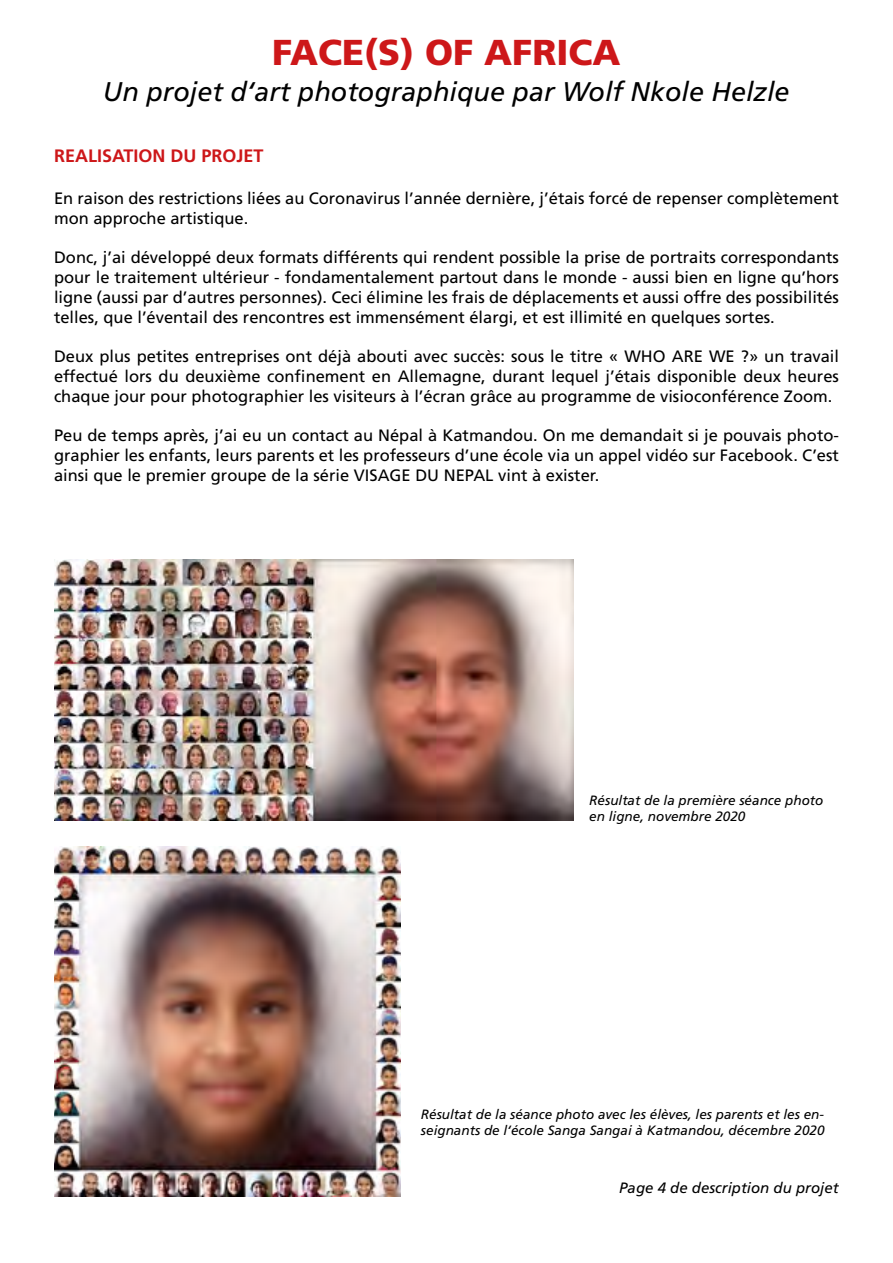
<style>
.page{position:relative;width:893px;height:1263px;background:#fff}
.page>*{position:absolute;margin:0;border:0;box-sizing:border-box;transform-origin:0 0}
.t1{font:900 36px "Frutiger";color:#cd1719}
.t2{font:italic 27px "Frutiger";color:#000}
.t3{font:700 18px "Frutiger";color:#cd1719}
.t4{font:16.5px/19.8px "Frutiger";color:#000;text-align:justify}
.t5{font:italic 15px "Frutiger";color:#000}
.t6{font:italic 13.5px/16.2px "Frutiger";color:#000}
</style>
<div class="page">
<img style="left:54px;top:559px;width:519px;height:262px">
<img style="left:54px;top:846px;width:346px;height:350px">
<h1 class="t1" style="left:272px;top:30px;width:350px">FACE(S) OF AFRICA</h1>
<h2 class="t2" style="left:103px;top:76px;width:688px">Un projet d‘art photographique par Wolf Nkole Helzle</h2>
<p class="t3" style="left:54px;top:145px;width:211px">REALISATION DU PROJET</p>
<p class="t4" style="left:54px;top:188px;width:786px">En raison des restrictions liées au Coronavirus l’année dernière, j’étais forcé de repenser complètement mon approche artistique.</p>
<p class="t4" style="left:54px;top:248px;width:786px">Donc, j’ai développé deux formats différents qui rendent possible la prise de portraits correspondants pour le traitement ultérieur - fondamentalement partout dans le monde - aussi bien en ligne qu’hors ligne (aussi par d’autres personnes). Ceci élimine les frais de déplacements et aussi offre des possibilités telles, que l’éventail des rencontres est immensément élargi, et est illimité en quelques sortes.</p>
<p class="t4" style="left:54px;top:347px;width:787px">Deux plus petites entreprises ont déjà abouti avec succès: sous le titre « WHO ARE WE ?» un travail effectué lors du deuxième confinement en Allemagne, durant lequel j’étais disponible deux heures chaque jour pour photographier les visiteurs à l’écran grâce au programme de visioconférence Zoom.</p>
<p class="t4" style="left:54px;top:426px;width:786px">Peu de temps après, j’ai eu un contact au Népal à Katmandou. On me demandait si je pouvais photo&shy;graphier les enfants, leurs parents et les professeurs d’une école via un appel vidéo sur Facebook. C’est ainsi que le premier groupe de la série VISAGE DU NEPAL vint à exister.</p>
<p class="t6" style="left:589px;top:792px;width:236px">Résultat de la première séance photo en ligne, novembre 2020</p>
<p class="t6" style="left:421px;top:1106px;width:405px">Résultat de la séance photo avec les élèves, les parents et les en&shy;seignants de l‘école Sanga Sangai à Katmandou, décembre 2020</p>
<p class="t5" style="left:619px;top:1179px;width:221px">Page 4 de description du projet</p>
</div>
